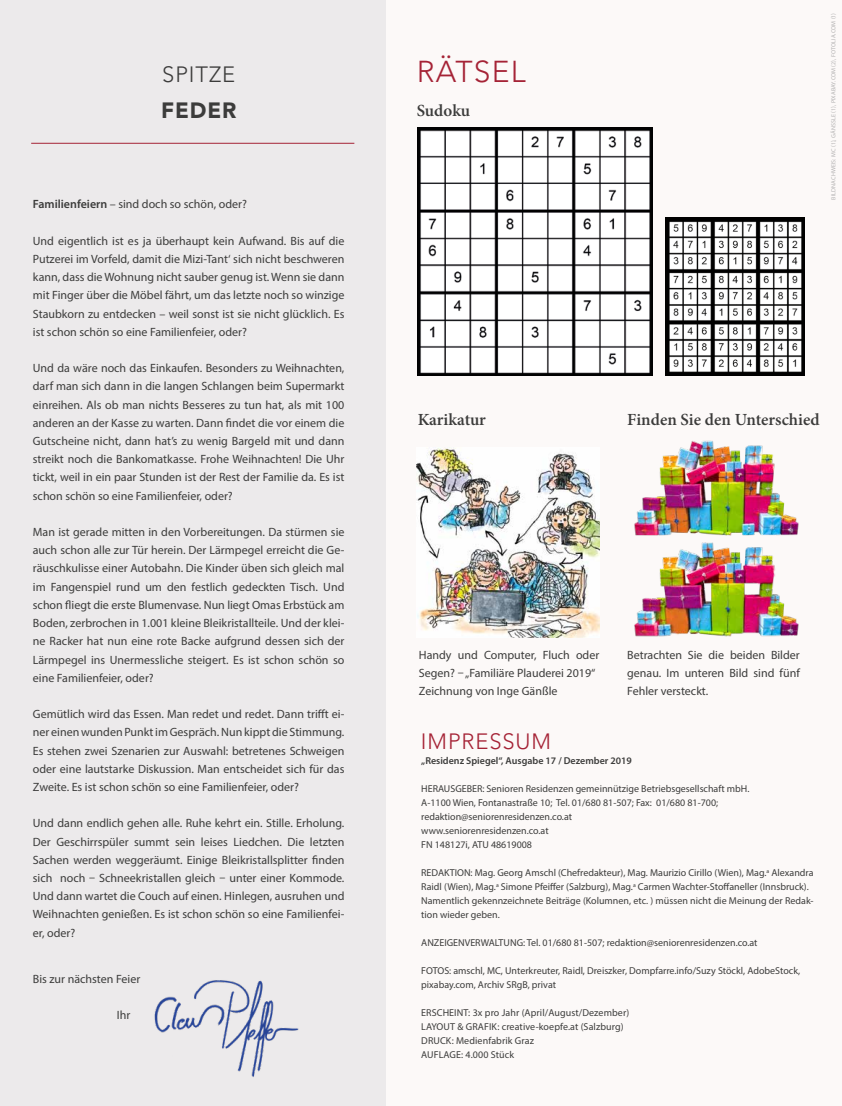
<style>
.page{position:relative;width:842px;height:1106px;background:#fcf9f8}
.page>*{position:absolute;margin:0;border:0;box-sizing:border-box;transform-origin:0 0}
.t1{font:300 30px "Avenir LT Std";letter-spacing:.04em;color:#a52336}
.t2{font:300 22px "Avenir LT Std";letter-spacing:.04em;color:#a52336}
.t3{font:300 22px "Avenir LT Std";letter-spacing:.04em;color:#3c3c3b}
.t4{font:900 22px "Avenir LT Std";letter-spacing:.04em;color:#3c3c3b}
.t5{font:600 17px "Minion Pro";color:#3c3c3b}
.t6{font:12px/18.2px "Myriad Pro";color:#3c3c3b;text-align:justify}
.t7{font:10px/14px "Myriad Pro";color:#3c3c3b}
.t8{font:600 10px "Myriad Pro";color:#3c3c3b}
.t9{font:6px "Myriad Pro";letter-spacing:.02em;color:#b3b2b2}
.s1{font-weight:600}
</style>
<div class="page">
<div style="left:0;top:0;width:385px;height:1106px;background:#eceaeb"></div>
<hr style="left:31px;top:143px;width:323px;height:1px;background:#a52336">
<img style="left:418px;top:128px;width:234px;height:247px">
<img style="left:417px;top:448px;width:182px;height:190px">
<img style="left:634px;top:440px;width:165px;height:96px">
<img style="left:666px;top:218px;width:139px;height:157px">
<img style="left:634px;top:542px;width:165px;height:95px">
<img style="left:154px;top:980px;width:145px;height:97px">
<h2 class="t3" style="left:162px;top:62px;width:74px">SPITZE</h2>
<h1 class="t1" style="left:417px;top:54px;width:110px">RÄTSEL</h1>
<h2 class="t4" style="left:161px;top:97px;width:77px">FEDER</h2>
<h3 class="t5" style="left:417px;top:98px;width:55px">Sudoku</h3>
<p class="t6" style="left:33px;top:195px;width:216px"><span class="s1">Familienfeiern</span> – sind doch so schön, oder?</p>
<p class="t6" style="left:33px;top:231px;width:313px">Und eigentlich ist es ja überhaupt kein Aufwand. Bis auf die Putzerei im Vorfeld, damit die Mizi-Tant‘ sich nicht beschweren kann, dass die Wohnung nicht sauber genug ist. Wenn sie dann mit Finger über die Möbel fährt, um das letzte noch so winzige Staubkorn zu entdecken – weil sonst ist sie nicht glücklich. Es ist schon schön so eine Familienfeier, oder?</p>
<p class="t6" style="left:33px;top:359px;width:313px">Und da wäre noch das Einkaufen. Besonders zu Weihnachten, darf man sich dann in die langen Schlangen beim Supermarkt einreihen. Als ob man nichts Besseres zu tun hat, als mit 100 anderen an der Kasse zu warten. Dann findet die vor einem die Gutscheine nicht, dann hat’s zu wenig Bargeld mit und dann streikt noch die Bankomatkasse. Frohe Weihnachten! Die Uhr tickt, weil in ein paar Stunden ist der Rest der Familie da. Es ist schon schön so eine Familienfeier, oder?</p>
<p class="t6" style="left:33px;top:522px;width:313px">Man ist gerade mitten in den Vorbereitungen. Da stürmen sie auch schon alle zur Tür herein. Der Lärmpegel erreicht die Ge&shy;räuschkulisse einer Autobahn. Die Kinder üben sich gleich mal im Fangenspiel rund um den festlich gedeckten Tisch. Und schon fliegt die erste Blumenvase. Nun liegt Omas Erbstück am Boden, zerbrochen in 1.001 kleine Bleikristallteile. Und der klei&shy;ne Racker hat nun eine rote Backe aufgrund dessen sich der Lärmpegel ins Unermessliche steigert. Es ist schon schön so eine Familienfeier, oder?</p>
<p class="t6" style="left:33px;top:705px;width:313px">Gemütlich wird das Essen. Man redet und redet. Dann trifft ei&shy;ner einen wunden Punkt im Gespräch. Nun kippt die Stimmung.<br>Es stehen zwei Szenarien zur Auswahl: betretenes Schweigen oder eine lautstarke Diskussion. Man entscheidet sich für das Zweite. Es ist schon schön so eine Familienfeier, oder?</p>
<p class="t6" style="left:33px;top:814px;width:313px">Und dann endlich gehen alle. Ruhe kehrt ein. Stille. Erholung.<br>Der Geschirrspüler summt sein leises Liedchen. Die letzten Sachen werden weggeräumt. Einige Bleikristallsplitter finden sich noch – Schneekristallen gleich – unter einer Kommode.<br>Und dann wartet die Couch auf einen. Hinlegen, ausruhen und Weihnachten genießen. Es ist schon schön so eine Familienfei&shy;er, oder?</p>
<p class="t6" style="left:33px;top:969px;width:109px">Bis zur nächsten Feier</p>
<p class="t6" style="left:117px;top:1005px;width:15px">Ihr</p>
<h3 class="t5" style="left:418px;top:407px;width:70px">Karikatur</h3>
<h3 class="t5" style="left:627px;top:407px;width:194px">Finden Sie den Unterschied</h3>
<p class="t6" style="left:419px;top:645px;width:182px;text-align:left">Handy und Computer, Fluch oder<br>Segen? – „Familiäre Plauderei 2019“<br>Zeichnung von Inge Gänßle</p>
<h2 class="t2" style="left:421px;top:728px;width:132px">IMPRESSUM</h2>
<p class="t6" style="left:627px;top:645px;width:174px">Betrachten Sie die beiden Bilder genau. Im unteren Bild sind fünf Fehler versteckt.</p>
<p class="t8" style="left:421px;top:754px;width:212px">„Residenz Spiegel“, Ausgabe 17 / Dezember 2019</p>
<p class="t7" style="left:421px;top:781px;width:330px">HERAUSGEBER: Senioren Residenzen gemeinnützige Betriebsgesellschaft mbH.<br>A-1100 Wien, Fontanastraße 10; Tel. 01/680 81-507; Fax: 01/680 81-700; redaktion@seniorenresidenzen.co.at<br>www.seniorenresidenzen.co.at<br>FN 148127i, ATU 48619008</p>
<p class="t7" style="left:421px;top:865px;width:394px">REDAKTION: Mag. Georg Amschl (Chefredakteur), Mag. Maurizio Cirillo (Wien), Mag.<sup>a</sup> Alexandra Raidl (Wien), Mag.<sup>a</sup> Simone Pfeiffer (Salzburg), Mag.<sup>a</sup> Carmen Wachter-Stoffaneller (Innsbruck).<br>Namentlich gekennzeichnete Beiträge (Kolumnen, etc. ) müssen nicht die Meinung der Redak&shy;tion wieder geben.</p>
<p class="t7" style="left:421px;top:935px;width:338px">ANZEIGENVERWALTUNG: Tel. 01/680 81-507; redaktion@seniorenresidenzen.co.at</p>
<p class="t7" style="left:421px;top:963px;width:381px">FOTOS: amschl, MC, Unterkreuter, Raidl, Dreiszker, Dompfarre.info/Suzy Stöckl, AdobeStock, pixabay.com, Archiv SRgB, privat</p>
<p class="t7" style="left:421px;top:1005px;width:209px">ERSCHEINT: 3x pro Jahr (April/August/Dezember)<br>LAYOUT &amp; GRAFIK: creative-koepfe.at (Salzburg)<br>DRUCK: Medienfabrik Graz<br>AUFLAGE: 4.000 Stück</p>
<p class="t9" style="left:830px;top:200px;width:188px;rotate:-90deg">BILDNACHWEIS: MC (1), GÄNSSLE (1), PIXABAY.COM (2), FOTOLIA.COM (1)</p>
</div>
